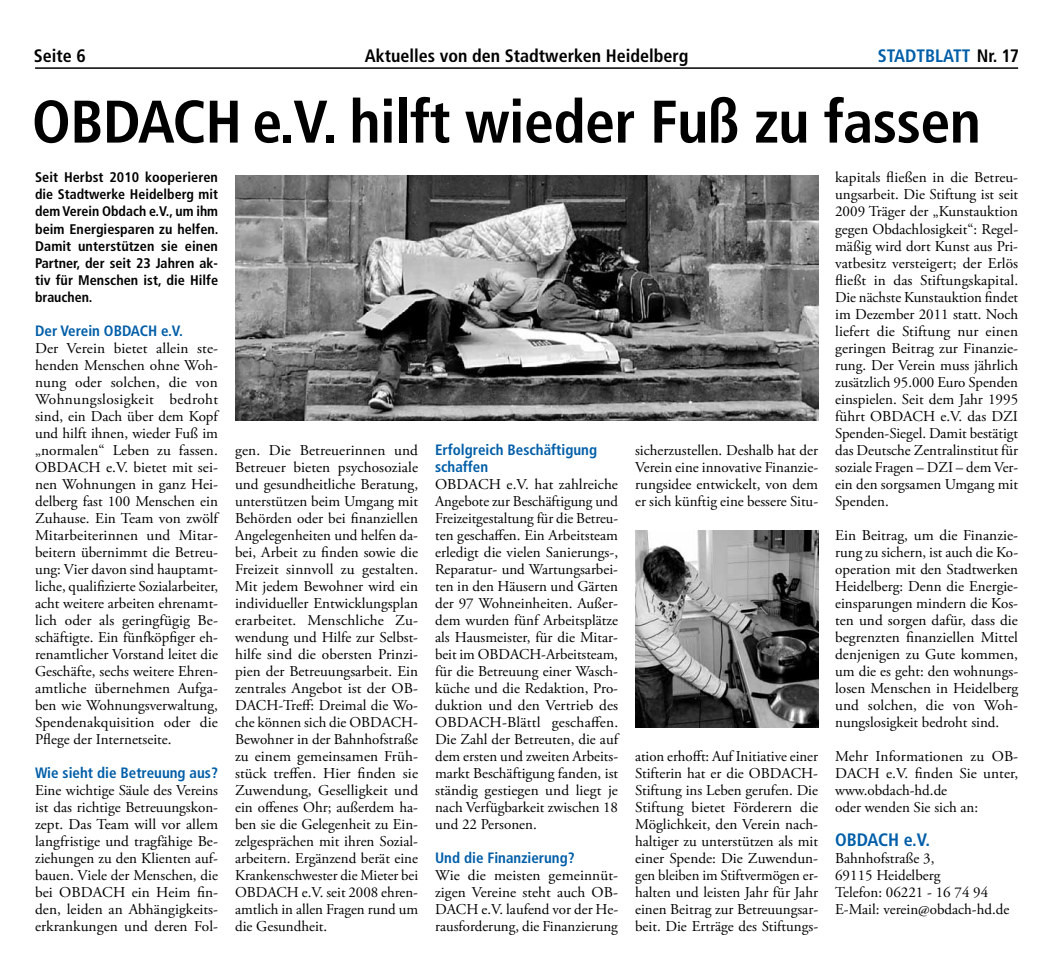
<style>
.page{position:relative;width:1050px;height:959px;background:#fff}
.page>*{position:absolute;margin:0;border:0;box-sizing:border-box;transform-origin:0 0}
.t1{font:700 condensed 60px "Frutiger";letter-spacing:-.01em;color:#000}
.t2{font:700 condensed 18px "Frutiger";color:#000}
.t3{font:700 condensed 18px "Frutiger";color:#005ea8}
.t4{font:15px/17px "Adobe Garamond Pro";color:#000;text-align:justify}
.t5{font:700 condensed 15px/17px "Frutiger";color:#005ea8}
.t6{font:700 condensed 13.95px/17px "Frutiger";color:#000;text-align:justify}
.s1{color:#000}
</style>
<div class="page">
<hr style="left:35px;top:67px;width:982px;height:2px;background:#000">
<img style="left:235px;top:175px;width:582px;height:245px">
<img style="left:635px;top:531px;width:182px;height:196px">
<p class="t2" style="left:34px;top:46px;width:54px">Seite 6</p>
<p class="t2" style="left:364px;top:45px;width:325px">Aktuelles von den Stadtwerken Heidelberg</p>
<p class="t3" style="left:877px;top:45px;width:143px">STADTBLATT <span class="s1">Nr. 17</span></p>
<h1 class="t1" style="left:32px;top:86px;width:950px">OBDACH e.V. hilft wieder Fuß zu fassen</h1>
<p class="t6" style="left:35px;top:169px;width:185px">Seit Herbst 2010 kooperieren die Stadtwerke Heidelberg mit dem Verein Obdach e.V., um ihm beim Energiesparen zu helfen.<br>Damit unterstützen sie einen Partner, der seit 23 Jahren ak&shy;tiv für Menschen ist, die Hilfe brauchen.</p>
<p class="t5" style="left:35px;top:322px;width:149px">Der Verein OBDACH e.V.</p>
<p class="t4" style="left:35px;top:340px;width:184px">Der Verein bietet allein ste&shy;henden Menschen ohne Woh&shy;nung oder solchen, die von Wohnungslosigkeit bedroht sind, ein Dach über dem Kopf und hilft ihnen, wieder Fuß im „normalen“ Leben zu fassen.<br>OBDACH e.V. bietet mit sei&shy;nen Wohnungen in ganz Hei&shy;delberg fast 100 Menschen ein Zuhause. Ein Team von zwölf Mitarbeiterinnen und Mitar&shy;beitern übernimmt die Betreu&shy;ung: Vier davon sind hauptamt&shy;liche, qualifizierte Sozialarbeiter, acht weitere arbeiten ehrenamt&shy;lich oder als geringfügig Be&shy;schäftigte. Ein fünfköpfiger eh&shy;renamtlicher Vorstand leitet die Geschäfte, sechs weitere Ehren&shy;amtliche übernehmen Aufga&shy;ben wie Wohnungsverwaltung, Spendenakquisition oder die Pflege der Internetseite.</p>
<p class="t5" style="left:35px;top:764px;width:184px">Wie sieht die Betreuung aus?</p>
<p class="t4" style="left:35px;top:782px;width:184px">Eine wichtige Säule des Vereins ist das richtige Betreuungskon&shy;zept. Das Team will vor allem langfristige und tragfähige Be&shy;ziehungen zu den Klienten auf&shy;bauen. Viele der Menschen, die bei OBDACH ein Heim fin&shy;den, leiden an Abhängigkeits&shy;erkrankungen und deren Fol-</p>
<p class="t4" style="left:235px;top:442px;width:184px">gen. Die Betreuerinnen und Betreuer bieten psychosoziale und gesundheitliche Beratung, unterstützen beim Umgang mit Behörden oder bei finanziellen Angelegenheiten und helfen da&shy;bei, Arbeit zu finden sowie die Freizeit sinnvoll zu gestalten.<br>Mit jedem Bewohner wird ein individueller Entwicklungsplan erarbeitet. Menschliche Zu&shy;wendung und Hilfe zur Selbst&shy;hilfe sind die obersten Prinzi&shy;pien der Betreuungsarbeit. Ein zentrales Angebot ist der OB-DACH-Treff: Dreimal die Wo&shy;che können sich die OBDACH-Bewohner in der Bahnhofstraße zu einem gemeinsamen Früh&shy;stück treffen. Hier finden sie Zuwendung, Geselligkeit und ein offenes Ohr; außerdem ha&shy;ben sie die Gelegenheit zu Ein&shy;zelgesprächen mit ihren Sozial&shy;arbeitern. Ergänzend berät eine Krankenschwester die Mieter bei OBDACH e.V. seit 2008 ehren&shy;amtlich in allen Fragen rund um die Gesundheit.</p>
<p class="t5" style="left:435px;top:441px;width:163px">Erfolgreich Beschäftigung schaffen</p>
<p class="t4" style="left:435px;top:476px;width:184px">OBDACH e.V. hat zahlreiche Angebote zur Beschäftigung und Freizeitgestaltung für die Betreu&shy;ten geschaffen. Ein Arbeitsteam erledigt die vielen Sanierungs-, Reparatur- und Wartungsarbei&shy;ten in den Häusern und Gärten der 97 Wohneinheiten. Außer&shy;dem wurden fünf Arbeitsplätze als Hausmeister, für die Mitar&shy;beit im OBDACH-Arbeitsteam, für die Betreuung einer Wasch&shy;küche und die Redaktion, Pro&shy;duktion und den Vertrieb des OBDACH-Blättl geschaffen.<br>Die Zahl der Betreuten, die auf dem ersten und zweiten Arbeits&shy;markt Beschäftigung fanden, ist ständig gestiegen und liegt je nach Verfügbarkeit zwischen 18 und 22 Personen.</p>
<p class="t5" style="left:435px;top:849px;width:141px">Und die Finanzierung?</p>
<p class="t4" style="left:435px;top:867px;width:184px">Wie die meisten gemeinnüt&shy;zigen Vereine steht auch OB-DACH e.V. laufend vor der He&shy;rausforderung, die Finanzierung</p>
<p class="t4" style="left:635px;top:442px;width:184px">sicherzustellen. Deshalb hat der Verein eine innovative Finanzie&shy;rungsidee entwickelt, von dem er sich künftig eine bessere Situ-</p>
<p class="t4" style="left:635px;top:748px;width:184px">ation erhofft: Auf Initiative einer Stifterin hat er die OBDACH-Stiftung ins Leben gerufen. Die Stiftung bietet Förderern die Möglichkeit, den Verein nach&shy;haltiger zu unterstützen als mit einer Spende: Die Zuwendun&shy;gen bleiben im Stiftvermögen er&shy;halten und leisten Jahr für Jahr einen Beitrag zur Betreuungsar&shy;beit. Die Erträge des Stiftungs-</p>
<p class="t4" style="left:834px;top:170px;width:184px">kapitals fließen in die Betreu&shy;ungsarbeit. Die Stiftung ist seit 2009 Träger der „Kunstauktion gegen Obdachlosigkeit“: Regel&shy;mäßig wird dort Kunst aus Pri&shy;vatbesitz versteigert; der Erlös fließt in das Stiftungskapital.<br>Die nächste Kunstauktion findet im Dezember 2011 statt. Noch liefert die Stiftung nur einen geringen Beitrag zur Finanzie&shy;rung. Der Verein muss jährlich zusätzlich 95.000 Euro Spenden einspielen. Seit dem Jahr 1995 führt OBDACH e.V. das DZI Spenden-Siegel. Damit bestätigt das Deutsche Zentralinstitut für soziale Fragen – DZI – dem Ver&shy;ein den sorgsamen Umgang mit Spenden.</p>
<p class="t4" style="left:834px;top:527px;width:184px">Ein Beitrag, um die Finanzie&shy;rung zu sichern, ist auch die Ko&shy;operation mit den Stadtwerken Heidelberg: Denn die Energie&shy;einsparungen mindern die Kos&shy;ten und sorgen dafür, dass die begrenzten finanziellen Mittel denjenigen zu Gute kommen, um die es geht: den wohnungs&shy;losen Menschen in Heidelberg und solchen, die von Woh&shy;nungslosigkeit bedroht sind.</p>
<p class="t4" style="left:834px;top:748px;width:184px;text-align:left">Mehr Informationen zu OB-<br>DACH e.V. finden Sie unter, www.obdach-hd.de<br>oder wenden Sie sich an:</p>
<p class="t3" style="left:834px;top:829px;width:96px">OBDACH e.V.</p>
<p class="t4" style="left:834px;top:850px;width:176px;text-align:left">Bahnhofstraße 3,<br>69115 Heidelberg<br>Telefon: 06221 - 16 74 94<br>E-Mail: verein@obdach-hd.de</p>
</div>
